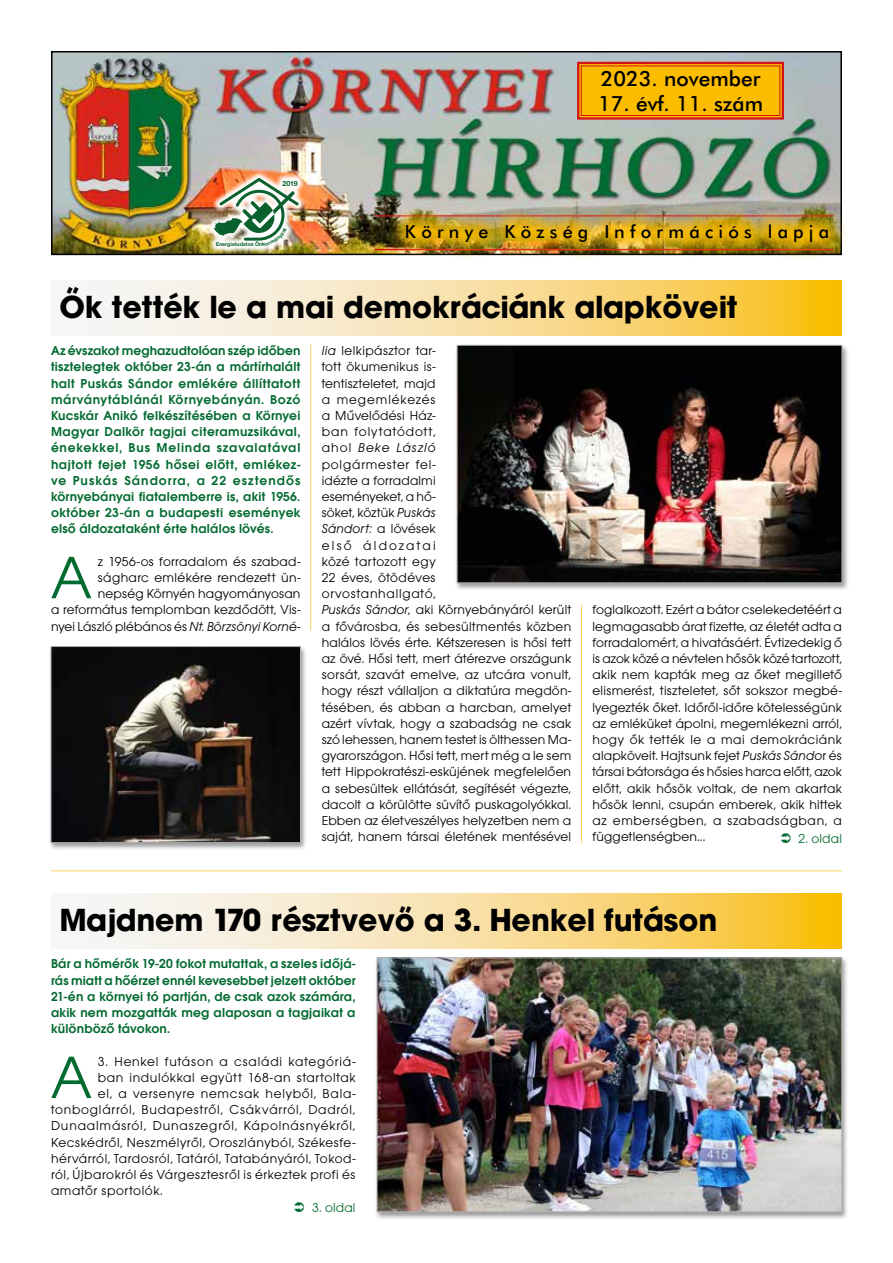
<style>
.page{position:relative;width:893px;height:1263px;background:#fff}
.page>*{position:absolute;margin:0;border:0;box-sizing:border-box;transform-origin:0 0}
.t1{font:62.1px "Avant Garde Gothic Bk PFL";color:#036a30}
.t2{font:700 30px "Avant Garde PFL";color:#000}
.t3{font:21px "Futura Md PFL";color:#000}
.t4{font:18px "Futura Md PFL";letter-spacing:.29em;color:#000}
.t5{font:13.5px/16.2px "Avant Garde Gothic Bk PFL";letter-spacing:.015em;color:#000;text-align:right}
.t6{font:13.5px/16.2px "Avant Garde Gothic Dm PFL";letter-spacing:.015em;color:#036a30;text-align:justify}
.t7{font:13.5px "Avant Garde Gothic Bk PFL";letter-spacing:.04em;color:#000}
.t8{font:13.5px "Avant Garde Gothic Bk PFL";letter-spacing:.06em;color:#000}
.t9{font:13.5px "Avant Garde Gothic Bk PFL";letter-spacing:.045em;color:#000}
.t10{font:13.5px "Avant Garde Gothic Bk PFL";letter-spacing:.05em;color:#000}
.t11{font:13.5px "Avant Garde Gothic Bk PFL";letter-spacing:.01em;color:#036a30}
.t12{font:700 7.2px "Helvetica Neue LT Pro";color:#0b612d}
.t13{font:700 5.4px "Helvetica Neue LT Pro";letter-spacing:-.015em;color:#0b612d}
.s1{font-style:italic}
</style>
<div class="page">
<img style="left:54px;top:54px;width:785px;height:198px">
<div style="left:51px;top:51px;width:791px;height:204px;border:2px solid #000"></div>
<hr style="left:375px;top:215px;width:458px;height:1px;background:#d51317">
<hr style="left:375px;top:249px;width:458px;height:1px;background:#d51317">
<img style="left:386px;top:204px;width:459px;height:54px">
<svg style="left:576px;top:61px;width:209px;height:60px;background:#f3a90c"></svg>
<div style="left:581px;top:66px;width:199px;height:50px;border:1px solid #d51317"></div>
<img style="left:206px;top:170px;width:100px;height:85px">
<svg style="left:86px;top:281px;width:756px;height:54px;background:#f8dd9b"></svg>
<div style="left:455px;top:344px;width:394px;height:247px;background:#000;opacity:.4"></div>
<img style="left:459px;top:347px;width:381px;height:234px">
<div style="left:457px;top:345px;width:385px;height:238px;border:1px solid #b3b2b2"></div>
<svg style="left:86px;top:894px;width:756px;height:54px;background:#f8dd9b"></svg>
<div style="left:375px;top:956px;width:474px;height:264px;background:#000;opacity:.4"></div>
<img style="left:379px;top:960px;width:461px;height:250px">
<div style="left:377px;top:958px;width:465px;height:254px;border:1px solid #b3b2b2"></div>
<div style="left:48px;top:645px;width:260px;height:206px;background:#000;opacity:.4"></div>
<img style="left:53px;top:648px;width:246px;height:193px">
<div style="left:51px;top:646px;width:250px;height:197px;border:1px solid #b3b2b2"></div>
<hr style="left:51px;top:870px;width:791px;height:1px;background:#fed161">
<hr style="left:310px;top:344px;width:1px;height:287px;background:#fed161">
<hr style="left:581px;top:605px;width:1px;height:238px;background:#fed161">
<img style="left:214px;top:178px;width:85px;height:68px">
<p class="t12" style="left:282px;top:179px;width:17px">2019</p>
<h3 class="t3" style="left:601px;top:66px;width:161px">2023. november</h3>
<h3 class="t3" style="left:598px;top:91px;width:167px">17. évf. 11. szám</h3>
<h3 class="t4" style="left:405px;top:221px;width:426px">Környe Község Információs lapja</h3>
<p class="t13" style="left:216px;top:241px;width:45px">Energiatudatos Ö</p>
<h2 class="t2" style="left:60px;top:287px;width:680px">Ők tették le a mai demokráciánk alapköveit</h2>
<p class="t6" style="left:51px;top:342px;width:251px">Az évszakot meghazudtolóan szép időben tisztelegtek október 23-án a mártírhalált halt Puskás Sándor emlékére állíttatott márványtáblánál Környebányán. Bozó Kucskár Anikó felkészítésében a Környei Magyar Dalkör tagjai citeramuzsikával, énekekkel, Bus Melinda szavalatával hajtott fejet 1956 hősei előtt, emlékez&shy;ve Puskás Sándorra, a 22 esztendős környebányai fiatalemberre is, akit 1956. október 23-án a budapesti események első áldozataként érte halálos lövés.</p>
<h1 class="t1" style="left:51px;top:543px;width:42px">A</h1>
<p class="t5" style="left:322px;top:343px;width:251px;text-align:left"><span class="s1">lia</span> lelkipásztor tar-<br>tott ökumenikus is-<br>tentiszteletet, majd<br>a megemlékezés<br>a Művelődési Ház-<br>ban folytatódott,<br>ahol <span class="s1">Beke László<br></span>polgármester fel-<br>idézte a forradalmi<br>eseményeket, a hő-<br>söket, köztük <span class="s1">Puskás<br>Sándort:</span> a lövések<br>első áldozatai<br>közé tartozott egy<br>22 éves, ötödéves<br>orvostanhallgató,<br><span class="s1">Puskás Sándor</span>, aki Környebányáról került a fővárosba, és sebesültmentés közben halálos lövés érte. Kétszeresen is hősi tett az övé. Hősi tett, mert átérezve országunk sorsát, szavát emelve, az utcára vonult, hogy részt vállaljon a diktatúra megdön&shy;tésében, és abban a harcban, amelyet azért vívtak, hogy a szabadság ne csak szó lehessen, hanem testet is ölthessen Ma&shy;gyarországon. Hősi tett, mert még a le sem tett Hippokratészi-esküjének megfelelően a sebesültek ellátását, segítését végezte, dacolt a körülötte süvítő puskagolyókkal.<br>Ebben az életveszélyes helyzetben nem a saját, hanem társai életének mentésével</p>
<p class="t5" style="left:51px;top:553px;width:251px">z 1956-os forradalom és szabad&shy;ságharc emlékére rendezett ün&shy;nepség Környén hagyományosan<br>a református templomban kezdődött, Vis&shy;nyei László plébános és <span class="s1">Nt. Börzsönyi Korné-</span></p>
<p class="t5" style="left:592px;top:602px;width:251px;text-align:justify">foglalkozott. Ezért a bátor cselekedetéért a legmagasabb árat fizette, az életét adta a forradalomért, a hivatásáért. Évtizedekig ő is azok közé a névtelen hősök közé tartozott, akik nem kapták meg az őket megillető elismerést, tiszteletet, sőt sokszor megbé&shy;lyegezték őket. Időről-időre kötelességünk az emléküket ápolni, megemlékezni arról, hogy ők tették le a mai demokráciánk alapköveit. Hajtsunk fejet <span class="s1">Puskás Sándo</span>r és társai bátorsága és hősies harca előtt, azok előtt, akik hősök voltak, de nem akartak hősök lenni, csupán emberek, akik hittek az emberségben, a szabadságban, a függetlenségben...</p>
<p class="t11" style="left:798px;top:831px;width:45px">2. oldal</p>
<h2 class="t2" style="left:60px;top:900px;width:659px">Majdnem 170 résztvevő a 3. Henkel futáson</h2>
<p class="t6" style="left:51px;top:956px;width:306px">Bár a hőmérők 19-20 fokot mutattak, a szeles időjá&shy;rás miatt a hőérzet ennél kevesebbet jelzett október 21-én a környei tó partján, de csak azok számára, akik nem mozgatták meg alaposan a tagjaikat a különböző távokon.</p>
<h1 class="t1" style="left:51px;top:1043px;width:42px">A</h1>
<p class="t8" style="left:98px;top:1053px;width:259px">3. Henkel futáson a családi kategóriá-</p>
<p class="t9" style="left:98px;top:1070px;width:259px">ban indulókkal együtt 168-an startoltak</p>
<p class="t10" style="left:98px;top:1086px;width:259px">el, a versenyre nemcsak helyből, Bala-</p>
<p class="t8" style="left:51px;top:1102px;width:306px">tonboglárról, Budapestről, Csákvárról, Dadról,</p>
<p class="t8" style="left:51px;top:1118px;width:306px">Dunaalmásról, Dunaszegről, Kápolnásnyékről,</p>
<p class="t7" style="left:51px;top:1134px;width:306px">Kecskédről, Neszmélyről, Oroszlányból, Székesfe-</p>
<p class="t7" style="left:51px;top:1151px;width:306px">hérvárról, Tardosról, Tatáról, Tatabányáról, Tokod-</p>
<p class="t7" style="left:51px;top:1167px;width:306px">ról, Újbarokról és Várgesztesről is érkeztek profi és</p>
<p class="t7" style="left:51px;top:1183px;width:113px">amatőr sportolók.</p>
<p class="t11" style="left:312px;top:1200px;width:45px">3. oldal</p>
</div>
